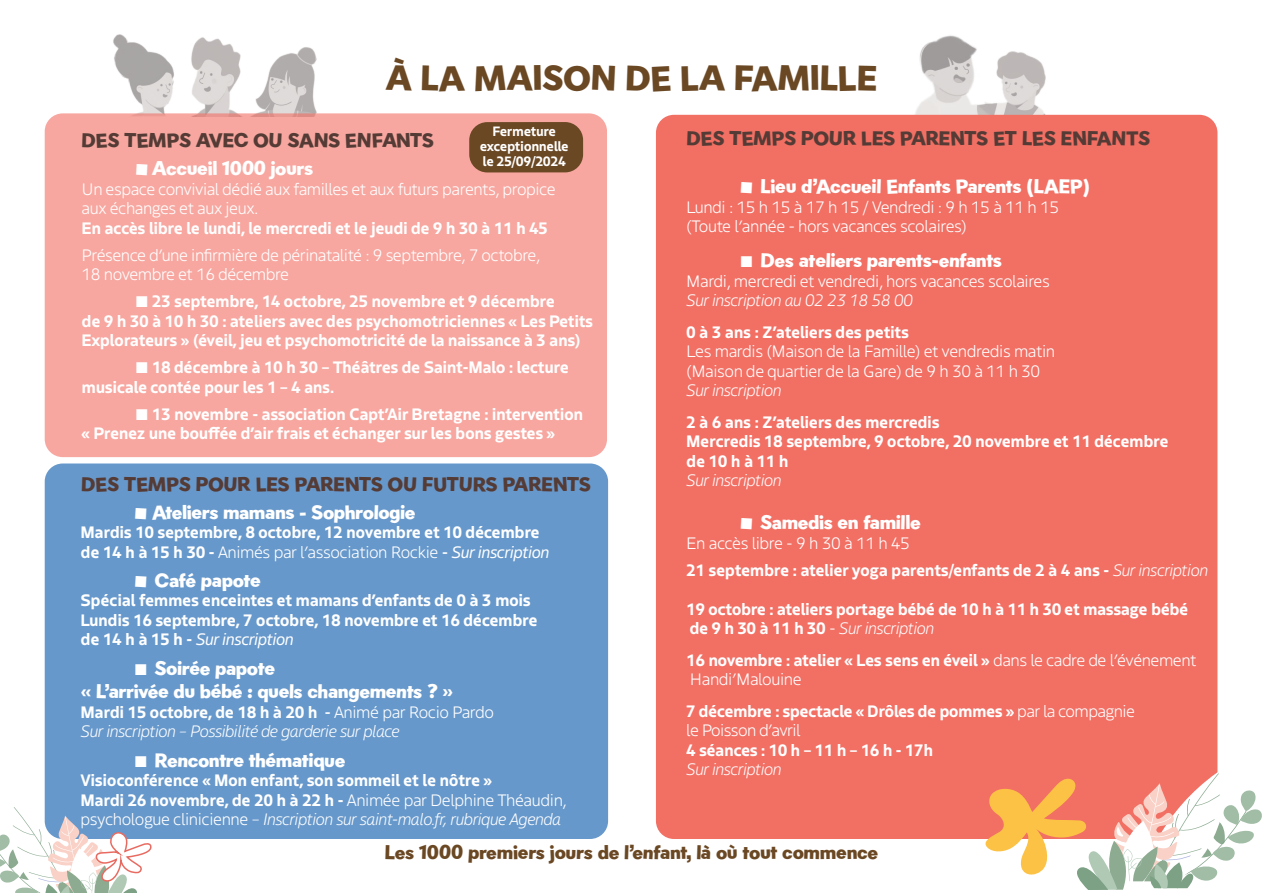
<style>
.page{position:relative;width:1263px;height:893px;background:#fff}
.page>*{position:absolute;margin:0;border:0;box-sizing:border-box;transform-origin:0 0}
.t1{font:34.5px "Gambado Sans";letter-spacing:-.02em;color:#6b4824}
.t2{font:19.5px "Gambado Sans";letter-spacing:-.025em;color:#fff}
.t3{font:19.5px "Gambado Sans";letter-spacing:-.02em;color:#553b35}
.t4{font:19.5px "Gambado Sans";letter-spacing:-.02em;color:#6b4824}
.t5{font:700 16.5px/19.5px "Boreal";letter-spacing:-.025em;color:#fff}
.t6{font:300 16.5px/19.5px "Boreal";letter-spacing:-.025em;color:#fff}
.t7{font:italic 300 16.5px "Boreal";letter-spacing:-.025em;color:#fff}
.t8{font:700 13.5px "Boreal";letter-spacing:-.03em;color:#fff}
.s1{font-size:15px}
.s2{font-family:"Gambado Sans";font-weight:400;font-size:15px}
.s3{font-weight:700}
.s4{font-weight:500}
.s5{font-weight:400;font-style:italic}
.s6{font-weight:300}
.s7{font-style:normal}
.s8{font-style:italic}
.s9{font-weight:300;font-style:italic}
.s10{font-weight:700;font-style:normal}
</style>
<div class="page">
<img style="left:997px;top:51px;width:56px;height:64px">
<img style="left:911px;top:35px;width:86px;height:80px">
<img style="left:113px;top:34px;width:61px;height:79px">
<img style="left:255px;top:47px;width:62px;height:66px">
<img style="left:191px;top:37px;width:50px;height:76px">
<div style="left:656px;top:115px;width:561px;height:724px;background:#f26f64;border-radius:18px"></div>
<div style="left:45px;top:463px;width:563px;height:376px;background:#6798cb;border-radius:18px"></div>
<div style="left:45px;top:113px;width:562px;height:344px;background:#f7a7a0;border-radius:18px"></div>
<svg style="left:0;top:800px;width:152px;height:93px"></svg>
<svg style="left:985px;top:765px;width:277px;height:125px"></svg>
<div style="left:469px;top:122px;width:114px;height:50px;background:#6b4824;border-radius:18px"></div>
<p class="t1" style="left:385px;top:57px;width:494px">À LA MAISON DE LA FAMILLE</p>
<p class="t8" style="left:492px;top:121px;width:65px">Fermeture</p>
<p class="t8" style="left:480px;top:136px;width:90px">exceptionnelle</p>
<p class="t8" style="left:483px;top:151px;width:85px">le 25/09/2024</p>
<p class="t3" style="left:81px;top:128px;width:354px">DES TEMPS AVEC OU SANS ENFANTS</p>
<p class="t2" style="left:136px;top:156px;width:179px"><span class="s1">▪</span> Accueil 1000 jours</p>
<p class="t6" style="left:82px;top:178px;width:476px">Un espace convivial dédié aux familles et aux futurs parents, propice aux échanges et aux jeux.</p>
<p class="t5" style="left:82px;top:217px;width:468px">En accès libre le lundi, le mercredi et le jeudi de 9 h 30 à 11 h 45</p>
<p class="t6" style="left:82px;top:244px;width:460px">Présence d’une infirmière de périnatalité : 9 septembre, 7 octobre,<br>18 novembre et 16 décembre</p>
<p class="t5" style="left:82px;top:290px;width:513px;text-indent:54px"><span class="s2">▪</span> 23 septembre, 14 octobre, 25 novembre et 9 décembre<br>de 9 h 30 à 10 h 30 : ateliers avec des psychomotriciennes « Les Petits<br>Explorateurs » (éveil, jeu et psychomotricité de la naissance à 3 ans)</p>
<p class="t5" style="left:82px;top:356px;width:489px;text-indent:54px"><span class="s2">▪</span> 18 décembre à 10 h 30 – Théâtres de Saint-Malo : lecture musicale contée pour les 1 – 4 ans.</p>
<p class="t5" style="left:82px;top:403px;width:503px;text-indent:54px"><span class="s2">▪</span> 13 novembre - association Capt’Air Bretagne : intervention « Prenez une bouffée d’air frais et échanger sur les bons gestes »</p>
<p class="t3" style="left:81px;top:472px;width:512px">DES TEMPS POUR LES PARENTS OU FUTURS PARENTS</p>
<p class="t2" style="left:135px;top:500px;width:283px"><span class="s1">▪</span> Ateliers mamans - Sophrologie</p>
<p class="t5" style="left:81px;top:521px;width:461px">Mardis 10 septembre, 8 octobre, 12 novembre et 10 décembre</p>
<p class="t6" style="left:81px;top:541px;width:470px"><span class="s3">de 14 h à 15 h 30 -</span> Animés par l’association Rockie <span class="s4">-</span> <span class="s5">Sur inscription</span></p>
<p class="t2" style="left:135px;top:568px;width:128px"><span class="s1">▪</span> Café papote</p>
<p class="t5" style="left:81px;top:589px;width:452px">Spécial femmes enceintes et mamans d’enfants de 0 à 3 mois</p>
<p class="t5" style="left:81px;top:609px;width:459px">Lundis 16 septembre, 7 octobre, 18 novembre et 16 décembre de 14 h à 15 h - <span class="s5">Sur inscription</span></p>
<p class="t2" style="left:135px;top:656px;width:142px"><span class="s1">▪</span> Soirée papote</p>
<p class="t2" style="left:81px;top:679px;width:374px">« L’arrivée du bébé : quels changements ? »</p>
<p class="t5" style="left:81px;top:701px;width:415px">Mardi 15 octobre, de 18 h à 20 h <span class="s4">-</span> <span class="s6">Animé par Rocio Pardo</span></p>
<p class="t7" style="left:81px;top:718px;width:321px">Sur inscription – Possibilité de garderie sur place</p>
<p class="t2" style="left:135px;top:748px;width:212px"><span class="s1">▪</span> Rencontre thématique</p>
<p class="t5" style="left:81px;top:769px;width:413px">Visioconférence « Mon enfant, son sommeil et le nôtre »</p>
<p class="t5" style="left:81px;top:789px;width:488px">Mardi 26 novembre, de 20 h à 22 h - <span class="s6">Animée par Delphine Théaudin,</span></p>
<p class="t7" style="left:81px;top:806px;width:482px"><span class="s7">psychologue clinicienne –</span> Inscription sur saint-malo.fr, rubrique Agenda</p>
<p class="t3" style="left:686px;top:126px;width:465px">DES TEMPS POUR LES PARENTS ET LES ENFANTS</p>
<p class="t2" style="left:740px;top:174px;width:351px"><span class="s1">▪</span> Lieu d’Accueil Enfants Parents (LAEP)</p>
<p class="t6" style="left:686px;top:196px;width:374px">Lundi : 15 h 15 à 17 h 15 / Vendredi : 9 h 15 à 11 h 15</p>
<p class="t6" style="left:686px;top:215px;width:282px">(Toute l’année - hors vacances scolaires)</p>
<p class="t2" style="left:740px;top:248px;width:263px"><span class="s1">▪</span> Des ateliers parents-enfants</p>
<p class="t6" style="left:686px;top:270px;width:365px">Mardi, mercredi et vendredi, hors vacances scolaires</p>
<p class="t7" style="left:686px;top:287px;width:228px">Sur inscription au 02 23 18 58 00</p>
<p class="t5" style="left:686px;top:321px;width:224px">0 à 3 ans : Z’ateliers des petits</p>
<p class="t6" style="left:686px;top:340px;width:370px">Les mardis (Maison de la Famille) et vendredis matin</p>
<p class="t6" style="left:686px;top:360px;width:356px">(Maison de quartier de la Gare) de 9 h 30 à 11 h 30<br><span class="s8">Sur inscription</span></p>
<p class="t5" style="left:686px;top:411px;width:255px">2 à 6 ans : Z’ateliers des mercredis</p>
<p class="t5" style="left:686px;top:430px;width:484px">Mercredis 18 septembre, 9 octobre, 20 novembre et 11 décembre de 10 h à 11 h</p>
<p class="t7" style="left:686px;top:467px;width:97px">Sur inscription</p>
<p class="t2" style="left:740px;top:510px;width:182px"><span class="s1">▪</span> Samedis en famille</p>
<p class="t6" style="left:686px;top:532px;width:225px">En accès libre - 9 h 30 à 11 h 45</p>
<p class="t5" style="left:686px;top:559px;width:523px">21 septembre : atelier yoga parents/enfants de 2 à 4 ans - <span class="s9">Sur inscription</span></p>
<p class="t5" style="left:686px;top:598px;width:504px">19 octobre : ateliers portage bébé de 10 h à 11 h 30 et massage bébé</p>
<p class="t7" style="left:689px;top:615px;width:246px"><span class="s10">de 9 h 30 à 11 h 30</span> <span class="s7">-</span> Sur inscription</p>
<p class="t5" style="left:686px;top:649px;width:512px">16 novembre : atelier « Les sens en éveil » <span class="s6">dans le cadre de l’événement</span></p>
<p class="t6" style="left:690px;top:668px;width:113px">Handi’Malouine</p>
<p class="t5" style="left:686px;top:700px;width:450px">7 décembre : spectacle « Drôles de pommes » <span class="s6">par la compagnie</span></p>
<p class="t6" style="left:686px;top:719px;width:116px">le Poisson d’avril</p>
<p class="t5" style="left:686px;top:739px;width:248px">4 séances : 10 h – 11 h – 16 h - 17h</p>
<p class="t7" style="left:686px;top:756px;width:97px">Sur inscription</p>
<p class="t4" style="left:384px;top:840px;width:495px">Les 1000 premiers jours de l’enfant, là où tout commence</p>
</div>
